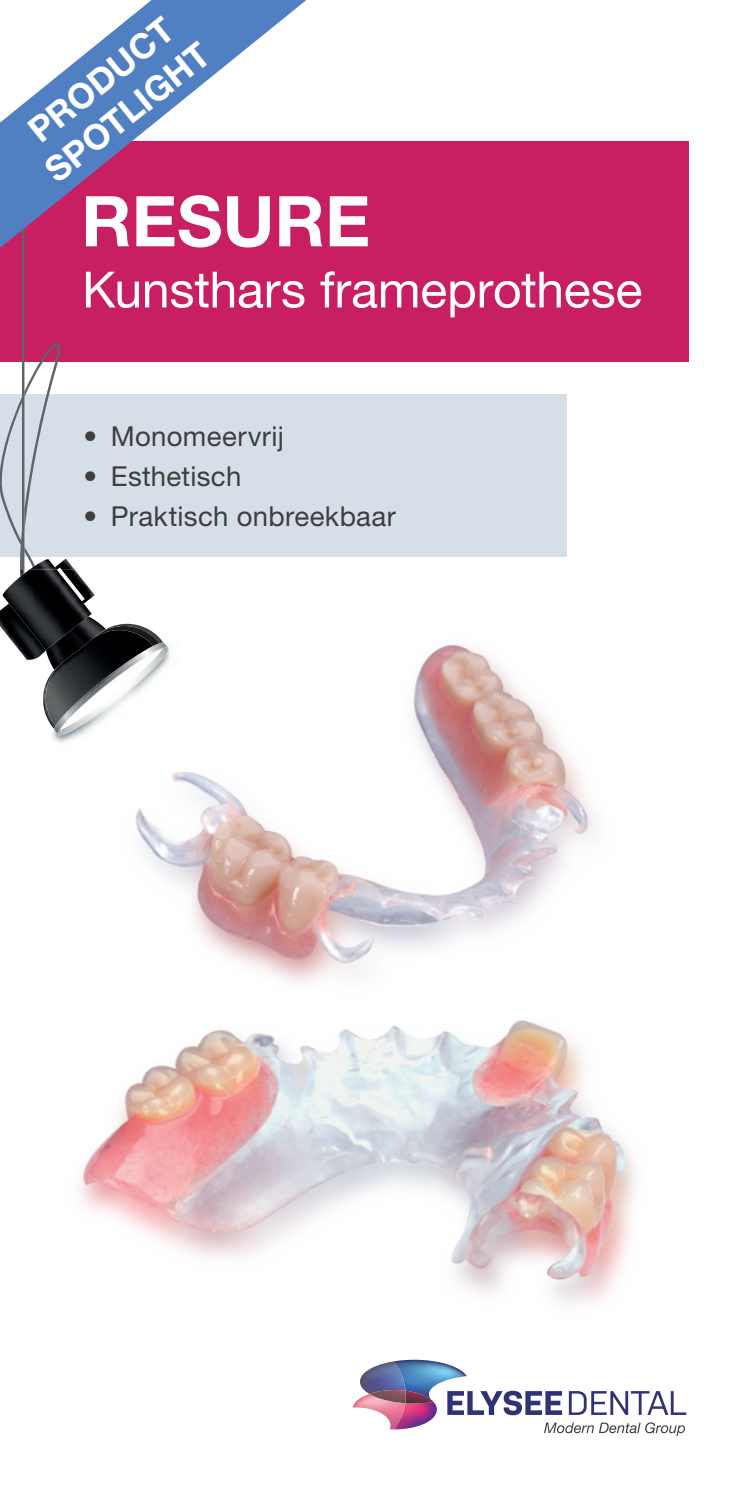
<style>
.page{position:relative;width:745px;height:1489px;background:#fff}
.page>*{position:absolute;margin:0;border:0;box-sizing:border-box;transform-origin:0 0}
.t1{font:700 70px "Helvetica Neue LT Std";color:#fff}
.t2{font:50px "Helvetica Neue LT Std";letter-spacing:-.005em;color:#fff}
.t3{font:700 35px/42px "Helvetica Neue LT Std";color:#fff;text-align:center}
.t4{font:27.5px "Helvetica Neue LT Std";letter-spacing:.01em;color:#3e3e3f}
</style>
<div class="page">
<div style="left:0;top:394px;width:566px;height:163px;background:#d6dee7"></div>
<img style="left:26px;top:644px;width:610px;height:660px">
<svg style="left:447px;top:1390px;width:114px;height:25px"></svg>
<svg style="left:568px;top:1391px;width:117px;height:23px"></svg>
<img style="left:397px;top:1359px;width:69px;height:41px">
<img style="left:405px;top:1401px;width:31px;height:28px">
<img style="left:405px;top:1389px;width:28px;height:14px">
<img style="left:360px;top:1361px;width:45px;height:32px">
<img style="left:352px;top:1393px;width:53px;height:36px">
<svg style="left:544px;top:1422px;width:140px;height:13px"></svg>
<div style="left:0;top:142px;width:687px;height:220px;background:#c71f61"></div>
<img style="left:62px;top:558px;width:12px;height:11px">
<svg style="left:0;top:248px;width:62px;height:321px"></svg>
<img style="left:0;top:609px;width:39px;height:50px">
<img style="left:106px;top:623px;width:51px;height:12px">
<img style="left:92px;top:618px;width:14px;height:17px">
<img style="left:2px;top:569px;width:90px;height:81px">
<img style="left:39px;top:635px;width:154px;height:122px">
<img style="left:54px;top:643px;width:114px;height:92px">
<img style="left:58px;top:707px;width:23px;height:27px">
<img style="left:61px;top:647px;width:107px;height:86px">
<img style="left:62px;top:648px;width:101px;height:81px">
<svg style="left:0;top:0;width:306px;height:248px"></svg>
<p class="t3" style="left:10px;top:125px;width:201px;rotate:-39deg">PRODUCT<br>SPOTLIGHT</p>
<h1 class="t1" style="left:81px;top:178px;width:290px">RESURE</h1>
<h2 class="t2" style="left:82px;top:260px;width:561px">Kunsthars frameprothese</h2>
<p class="t4" style="left:83px;top:419px;width:202px">• Monomeervrij</p>
<p class="t4" style="left:83px;top:459px;width:159px">• Esthetisch</p>
<p class="t4" style="left:83px;top:499px;width:314px">• Praktisch onbreekbaar</p>
</div>
